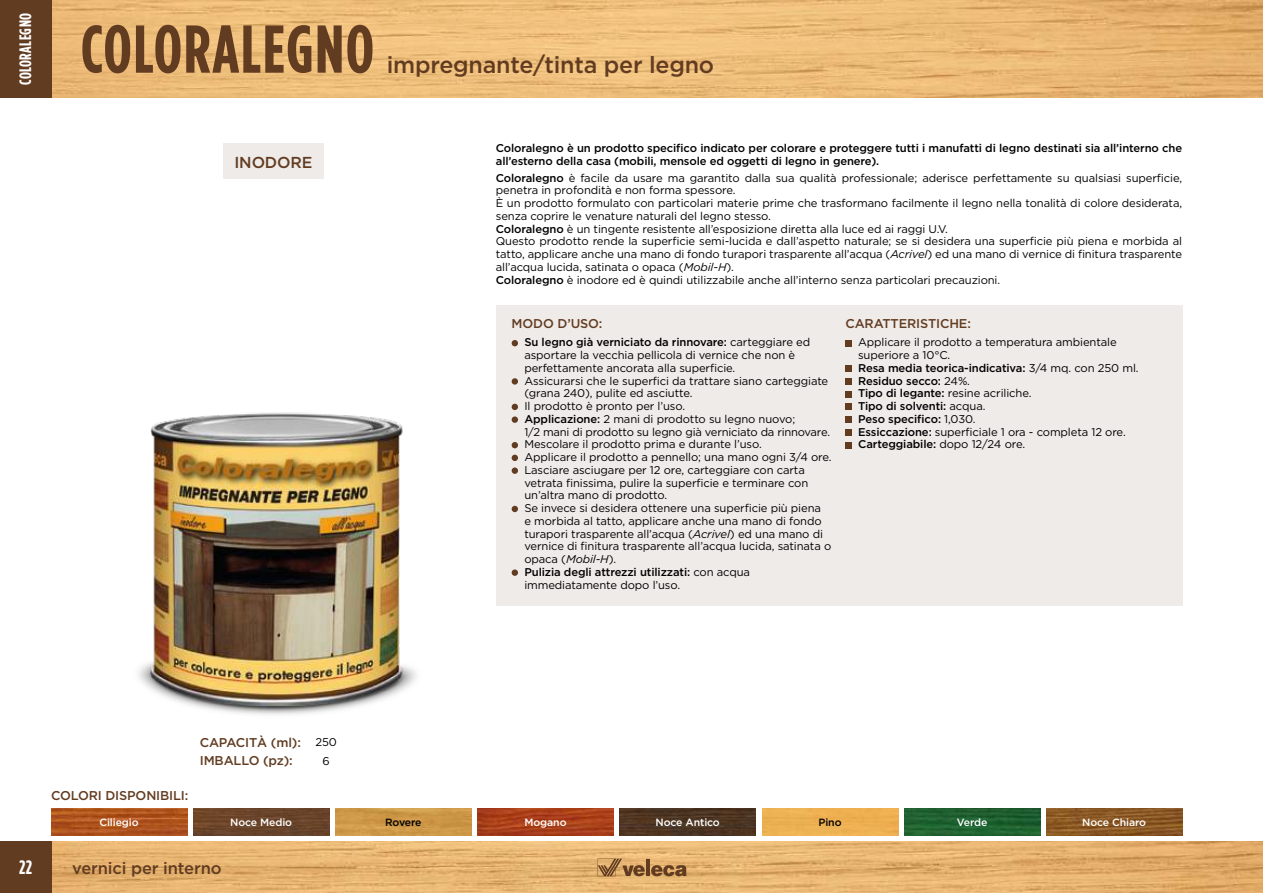
<style>
.page{position:relative;width:1263px;height:893px;background:#fff}
.page>*{position:absolute;margin:0;border:0;box-sizing:border-box;transform-origin:0 0}
.t1{font:700 67.5px "Gotham Condensed";letter-spacing:.025em;color:#623c21}
.t2{font:500 23.25px "Gotham";letter-spacing:-.01em;color:#623c21}
.t3{font:700 19.5px "Gotham Condensed";color:#fff}
.t4{font:500 16.5px "Gotham";letter-spacing:-.01em;color:#623c21}
.t5{font:700 16.5px "Gotham Condensed";letter-spacing:.025em;color:#fff}
.t6{font:500 15.9px "Gotham";letter-spacing:-.01em;color:#623c21}
.t7{font:500 12.75px/18.6px "Gotham";letter-spacing:-.01em;color:#623c21}
.t8{font:11.25px/12.8px "Gotham";letter-spacing:-.01em;color:#000}
.t9{font:500 11.25px/12.8px "Gotham";letter-spacing:-.01em;color:#000}
.t10{font:500 10.5px "Gotham";letter-spacing:-.01em;color:#fff}
.t11{font:500 10.5px "Gotham";letter-spacing:-.015em;color:#000}
.s1{font-weight:500}
.s2{font-style:italic}
</style>
<div class="page">
<img style="left:51px;top:842px;width:1212px;height:51px">
<img style="left:51px;top:0;width:1212px;height:98px">
<div style="left:0;top:0;width:51px;height:98px;background:#623c21"></div>
<div style="left:0;top:842px;width:51px;height:51px;background:#623c21"></div>
<img style="left:138px;top:412px;width:279px;height:303px">
<svg style="left:597px;top:859px;width:90px;height:17px;background:#ae814f"></svg>
<img style="left:51px;top:808px;width:136px;height:28px">
<img style="left:193px;top:808px;width:136px;height:28px">
<img style="left:335px;top:808px;width:136px;height:28px">
<img style="left:620px;top:808px;width:136px;height:28px">
<img style="left:1046px;top:808px;width:136px;height:28px">
<img style="left:904px;top:808px;width:136px;height:28px">
<div style="left:762px;top:808px;width:136px;height:28px;background:#eeb153"></div>
<img style="left:477px;top:808px;width:136px;height:28px">
<div style="left:496px;top:305px;width:686px;height:301px;background:#efebe9"></div>
<svg style="left:512px;top:340px;width:6px;height:6px"></svg>
<div style="left:512px;top:378px;width:6px;height:7px;background:#623c21;border-radius:50%"></div>
<svg style="left:512px;top:404px;width:6px;height:6px"></svg>
<div style="left:512px;top:416px;width:6px;height:7px;background:#623c21;border-radius:50%"></div>
<svg style="left:512px;top:442px;width:6px;height:6px"></svg>
<svg style="left:512px;top:455px;width:6px;height:6px"></svg>
<div style="left:512px;top:467px;width:6px;height:7px;background:#623c21;border-radius:50%"></div>
<svg style="left:512px;top:506px;width:6px;height:6px"></svg>
<div style="left:512px;top:569px;width:6px;height:7px;background:#623c21;border-radius:50%"></div>
<div style="left:845px;top:340px;width:7px;height:6px;background:#623c21"></div>
<div style="left:845px;top:365px;width:7px;height:7px;background:#623c21"></div>
<div style="left:845px;top:378px;width:7px;height:7px;background:#623c21"></div>
<div style="left:845px;top:391px;width:7px;height:6px;background:#623c21"></div>
<div style="left:845px;top:404px;width:7px;height:6px;background:#623c21"></div>
<div style="left:845px;top:416px;width:7px;height:7px;background:#623c21"></div>
<div style="left:845px;top:429px;width:7px;height:7px;background:#623c21"></div>
<div style="left:845px;top:442px;width:7px;height:6px;background:#623c21"></div>
<div style="left:223px;top:143px;width:101px;height:36px;background:#efebe9"></div>
<h3 class="t5" style="left:16px;top:85px;width:73px;rotate:-90deg">COLORALEGNO</h3>
<h1 class="t1" style="left:81px;top:10px;width:295px">COLORALEGNO</h1>
<h2 class="t2" style="left:387px;top:54px;width:329px">impregnante/tinta per legno</h2>
<h3 class="t6" style="left:234px;top:155px;width:79px">INODORE</h3>
<p class="t9" style="left:496px;top:143px;width:688px">Coloralegno è un prodotto speciico indicato per colorare e proteggere tutti i manufatti di legno destinati sia all’interno che all’esterno della casa (mobili, mensole ed oggetti di legno in genere).</p>
<p class="t8" style="left:496px;top:172px;width:688px"><span class="s1">Coloralegno</span> è facile da usare ma garantito dalla sua qualità professionale; aderisce perfettamente su qualsiasi supericie, penetra in profondità e non forma spessore.<br>È un prodotto formulato con particolari materie prime che trasformano facilmente il legno nella tonalità di colore desiderata, senza coprire le venature naturali del legno stesso.<br><span class="s1">Coloralegno</span> è un tingente resistente all’esposizione diretta alla luce ed ai raggi U.V.<br>Questo prodotto rende la supericie semi-lucida e dall’aspetto naturale; se si desidera una supericie più piena e morbida al tatto, applicare anche una mano di fondo turapori trasparente all’acqua (<span class="s2">Acrivel</span>) ed una mano di vernice di initura trasparente all’acqua lucida, satinata o opaca (<span class="s2">Mobil-H</span>).<br><span class="s1">Coloralegno</span> è inodore ed è quindi utilizzabile anche all’interno senza particolari precauzioni.</p>
<p class="t7" style="left:512px;top:315px;width:92px">MODO D’USO:</p>
<p class="t8" style="left:524px;top:336px;width:309px"><span class="s1">Su legno già verniciato da rinnovare:</span> carteggiare ed asportare la vecchia pellicola di vernice che non è perfettamente ancorata alla supericie.<br>Assicurarsi che le superici da trattare siano carteggiate (grana 240), pulite ed asciutte.<br>Il prodotto è pronto per l’uso.<br><span class="s1">Applicazione:</span> 2 mani di prodotto su legno nuovo;<br>1/2 mani di prodotto su legno già verniciato da rinnovare.<br>Mescolare il prodotto prima e durante l’uso.<br>Applicare il prodotto a pennello; una mano ogni 3/4 ore.<br>Lasciare asciugare per 12 ore, carteggiare con carta vetrata inissima, pulire la supericie e terminare con un’altra mano di prodotto.<br>Se invece si desidera ottenere una supericie più piena<br>e morbida al tatto, applicare anche una mano di fondo turapori trasparente all’acqua (<span class="s2">Acrivel</span>) ed una mano di vernice di initura trasparente all’acqua lucida, satinata o opaca (<span class="s2">Mobil-H</span>).<br><span class="s1">Pulizia degli attrezzi utilizzati:</span> con acqua immediatamente dopo l’uso.</p>
<p class="t7" style="left:845px;top:315px;width:127px">CARATTERISTICHE:</p>
<p class="t8" style="left:858px;top:336px;width:282px">Applicare il prodotto a temperatura ambientale superiore a 10°C.<br><span class="s1">Resa media teorica-indicativa:</span> 3/4 mq. con 250 ml.<br><span class="s1">Residuo secco:</span> 24%.<br><span class="s1">Tipo di legante:</span> resine acriliche.<br><span class="s1">Tipo di solventi:</span> acqua.<br><span class="s1">Peso speciico:</span> 1,030.<br><span class="s1">Essiccazione:</span> supericiale 1 ora - completa 12 ore.<br><span class="s1">Carteggiabile:</span> dopo 12/24 ore.</p>
<p class="t7" style="left:51px;top:786px;width:139px">COLORI DISPONIBILI:</p>
<p class="t7" style="left:200px;top:733px;width:103px">CAPACITÀ (ml):<br>IMBALLO (pz):</p>
<p class="t8" style="left:315px;top:733px;width:23px;line-height:18.6px;text-align:center">250<br>6</p>
<p class="t10" style="left:99px;top:818px;width:41px">Ciliegio</p>
<p class="t10" style="left:230px;top:818px;width:63px">Noce Medio</p>
<p class="t11" style="left:385px;top:818px;width:38px">Rovere</p>
<p class="t10" style="left:655px;top:818px;width:66px">Noce Antico</p>
<p class="t10" style="left:957px;top:818px;width:32px">Verde</p>
<p class="t10" style="left:1082px;top:818px;width:65px">Noce Chiaro</p>
<p class="t10" style="left:524px;top:818px;width:44px">Mogano</p>
<p class="t11" style="left:818px;top:818px;width:25px">Pino</p>
<h3 class="t3" style="left:19px;top:856px;width:14px">22</h3>
<h3 class="t4" style="left:72px;top:861px;width:151px">vernici per interno</h3>
</div>
